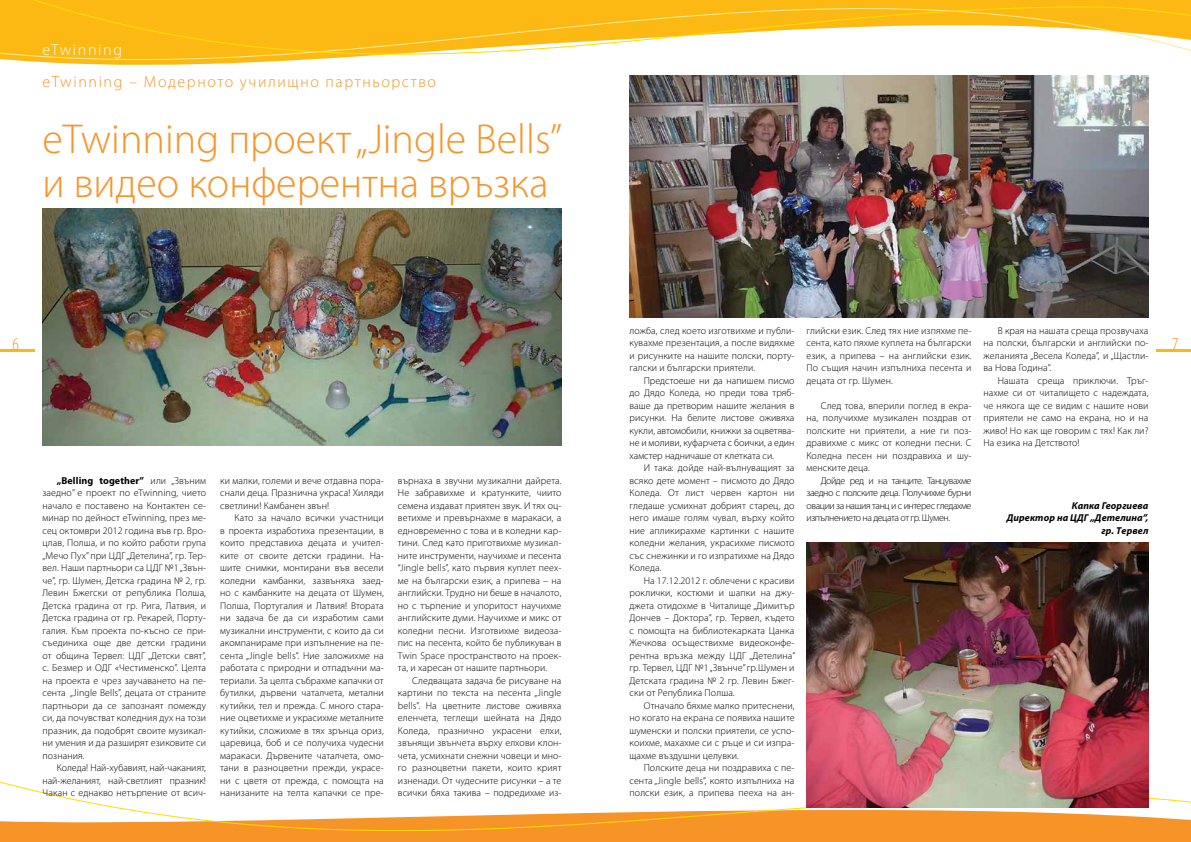
<style>
.page{position:relative;width:1191px;height:842px;background:#fff}
.page>*{position:absolute;margin:0;border:0;box-sizing:border-box;transform-origin:0 0}
.t1{font:300 42px/44px "Myriad Pro";color:#f79428}
.t2{font:300 condensed 18px "Myriad Pro";color:#f79428}
.t3{font:300 16px "Myriad Pro";letter-spacing:.1em;color:#f79428}
.t4{font:300 16px "Myriad Pro";letter-spacing:.1em;color:#fff}
.t5{font:300 10px/12.5px "Myriad Pro";letter-spacing:.01em;color:#000;text-align:justify}
.t6{font:italic 700 10px/12.5px "Myriad Pro";letter-spacing:.01em;color:#000;text-align:right}
.s1{font-weight:700}
</style>
<div class="page">
<img style="left:629px;top:128px;width:519px;height:189px">
<img style="left:43px;top:209px;width:518px;height:237px">
<svg style="left:0;top:777px;width:1191px;height:65px"></svg>
<svg style="left:0;top:0;width:1191px;height:128px"></svg>
<hr style="left:0;top:349px;width:34px;height:2px;background:#fdb913">
<hr style="left:1157px;top:349px;width:34px;height:2px;background:#fdb913">
<img style="left:806px;top:542px;width:342px;height:266px">
<h3 class="t4" style="left:42px;top:40px;width:81px">eTwinning</h3>
<h3 class="t3" style="left:42px;top:72px;width:395px">еTwinning – Модерното училищно партньорство</h3>
<h1 class="t1" style="left:42px;top:117px;width:521px">еTwinning проект „Jingle Bells” и видео конферентна връзка</h1>
<p class="t5" style="left:629px;top:324px;width:166px">ложба, след което изготвихме и публи&shy;кувахме презентация, а после видяхме и рисунките на нашите полски, порту&shy;галски и български приятели.</p>
<p class="t5" style="left:629px;top:374px;width:166px;text-indent:14px">Предстоеше ни да напишем писмо до Дядо Коледа, но преди това тряб&shy;ваше да претворим нашите желания в рисунки. На белите листове оживяха кукли, автомобили, книжки за оцветява&shy;не и моливи, куфарчета с боички, а един хамстер надничаше от клетката си.</p>
<p class="t5" style="left:629px;top:461px;width:166px;text-indent:14px">И така: дойде най-вълнуващият за всяко дете момент – писмото до Дядо Коледа. От лист червен картон ни гледаше усмихнат добрият старец, до него имаше голям чувал, върху който ние апликирахме картинки с нашите коледни желания, украсихме писмото със снежинки и го изпратихме на Дядо Коледа.</p>
<p class="t5" style="left:629px;top:574px;width:167px;text-indent:14px">На 17.12.2012 г. облечени с красиви роклички, костюми и шапки на джу&shy;джета отидохме в Читалище „Димитър Дончев – Доктора”, гр. Тервел, където с помощта на библиотекарката Цанка Жечкова осъществихме видеоконфе&shy;рентна връзка между ЦДГ „Детелина” гр. Тервел, ЦДГ №1 „Звънче” гр.Шумен и Детската градина № 2 гр. Левин Бжег&shy;ски от Република Полша.</p>
<p class="t5" style="left:629px;top:699px;width:166px;text-indent:14px">Отначало бяхме малко притеснени, но когато на екрана се появиха нашите шуменски и полски приятели, се успо&shy;коихме, махахме си с ръце и си изпра&shy;щахме въздушни целувки.</p>
<p class="t5" style="left:629px;top:761px;width:166px;text-indent:14px">Полските деца ни поздравиха с пе&shy;сента „Jingle bells”, която изпълниха на полски език, а припева пееха на ан-</p>
<p class="t5" style="left:806px;top:324px;width:166px">глийски език. След тях ние изпяхме пе&shy;сента, като пяхме куплета на български език, а припева – на английски език.<br>По същия начин изпълниха песента и децата от гр. Шумен.</p>
<p class="t5" style="left:806px;top:399px;width:166px;text-indent:14px">След това, вперили поглед в екра&shy;на, получихме музикален поздрав от полските ни приятели, а ние ги поз&shy;дравихме с микс от коледни песни. С Коледна песен ни поздравиха и шу&shy;менските деца.</p>
<p class="t5" style="left:806px;top:474px;width:166px;text-indent:14px">Дойде ред и на танците. Танцувахме заедно с полските деца. Получихме бурни овации за нашия танц и с интерес гледахме изпълнението на децата от гр. Шумен.</p>
<p class="t5" style="left:983px;top:324px;width:166px;text-indent:14px">В края на нашата среща прозвучаха на полски, български и английски по&shy;желанията „Весела Коледа”, и „Щастли&shy;ва Нова Година”.</p>
<p class="t5" style="left:983px;top:374px;width:166px;text-indent:14px">Нашата среща приключи. Тръг&shy;нахме си от читалището с надеждата, че някога ще се видим с нашите нови приятели не само на екрана, но и на живо! Но как ще говорим с тях! Как ли?<br>На езика на Детството!</p>
<h2 class="t2" style="left:12px;top:334px;width:8px">6</h2>
<h2 class="t2" style="left:1172px;top:334px;width:8px">7</h2>
<p class="t5" style="left:43px;top:474px;width:165px;text-indent:14px"><span class="s1">„Belling together”</span> или „Звъним заедно” е проект по eTwinning, чието начало е поставено на Контактен се&shy;минар по дейност eTwinning, през ме&shy;сец октомври 2012 година във гр. Вро&shy;цлав, Полша, и по който работи група „Мечо Пух” при ЦДГ „Детелина”, гр. Тер&shy;вел. Наши партньори са ЦДГ №1 „Звън&shy;че”, гр. Шумен, Детска градина № 2, гр.<br>Левин Бжегски от република Полша, Детска градина от гр. Рига, Латвия, и Детска градина от гр. Рекарей, Порту&shy;галия. Към проекта по-късно се при&shy;съединиха още две детски градини от община Тервел: ЦДГ „Детски свят”, с. Безмер и ОДГ «Честименско”. Целта на проекта е чрез заучаването на пе&shy;сента „Jingle Bells”, децата от страните партньори да се запознаят помежду си, да почувстват коледния дух на този празник, да подобрят своите музикал&shy;ни умения и да разширят езиковите си познания.</p>
<p class="t5" style="left:43px;top:762px;width:165px;text-indent:14px">Коледа! Най-хубавият, най-чаканият, най-желаният, най-светлият празник!<br>Чакан с еднакво нетърпение от всич-</p>
<p class="t5" style="left:398px;top:474px;width:165px">върнаха в звучни музикални дайрета.<br>Не забравихме и кратунките, чиито семена издават приятен звук. И тях оц&shy;ветихме и превърнахме в маракаси, а едновременно с това и в коледни кар&shy;тини. След като приготвихме музикал&shy;ните инструменти, научихме и песента “Jingle bells”, като първия куплет пеех&shy;ме на български език, а припева – на английски. Трудно ни беше в началото, но с търпение и упоритост научихме английските думи. Научихме и микс от коледни песни. Изготвихме видеоза&shy;пис на песента, който бе публикуван в Twin Space пространството на проек&shy;та, и харесан от нашите партньори.</p>
<p class="t5" style="left:398px;top:674px;width:165px;text-indent:14px">Следващата задача бе рисуване на картини по текста на песента „Jingle bells”. На цветните листове оживяха еленчета, теглещи шейната на Дядо Коледа, празнично украсени елхи, звънящи звънчета върху елхови клон&shy;чета, усмихнати снежни човеци и мно&shy;го разноцветни пакети, които крият изненади. От чудесните рисунки – а те всички бяха такива – подредихме из-</p>
<p class="t5" style="left:220px;top:474px;width:165px">ки малки, големи и вече отдавна пора&shy;снали деца. Празнична украса! Хиляди светлини! Камбанен звън!</p>
<p class="t5" style="left:220px;top:512px;width:165px;text-indent:14px">Като за начало всички участници в проекта изработиха презентации, в които представиха децата и учител&shy;ките от своите детски градини. На&shy;шите снимки, монтирани във весели коледни камбанки, зазвъняха заед&shy;но с камбанките на децата от Шумен, Полша, Португалия и Латвия! Втората ни задача бе да си изработим сами музикални инструменти, с които да си акомпанираме при изпълнение на пе&shy;сента „Jingle bells”. Ние заложихме на работата с природни и отпадъчни ма&shy;териали. За целта събрахме капачки от бутилки, дървени чаталчета, метални кутийки, тел и прежда. С много стара&shy;ние оцветихме и украсихме металните кутийки, сложихме в тях зрънца ориз, царевица, боб и се получиха чудесни маракаси. Дървените чаталчета, омо&shy;тани в разноцветни прежди, украсе&shy;ни с цветя от прежда, с помощта на нанизаните на телта капачки се пре-</p>
<p class="t6" style="left:1006px;top:499px;width:143px">Капка Георгиева<br>Директор на ЦДГ „Детелина”, гр. Tервел</p>
</div>
